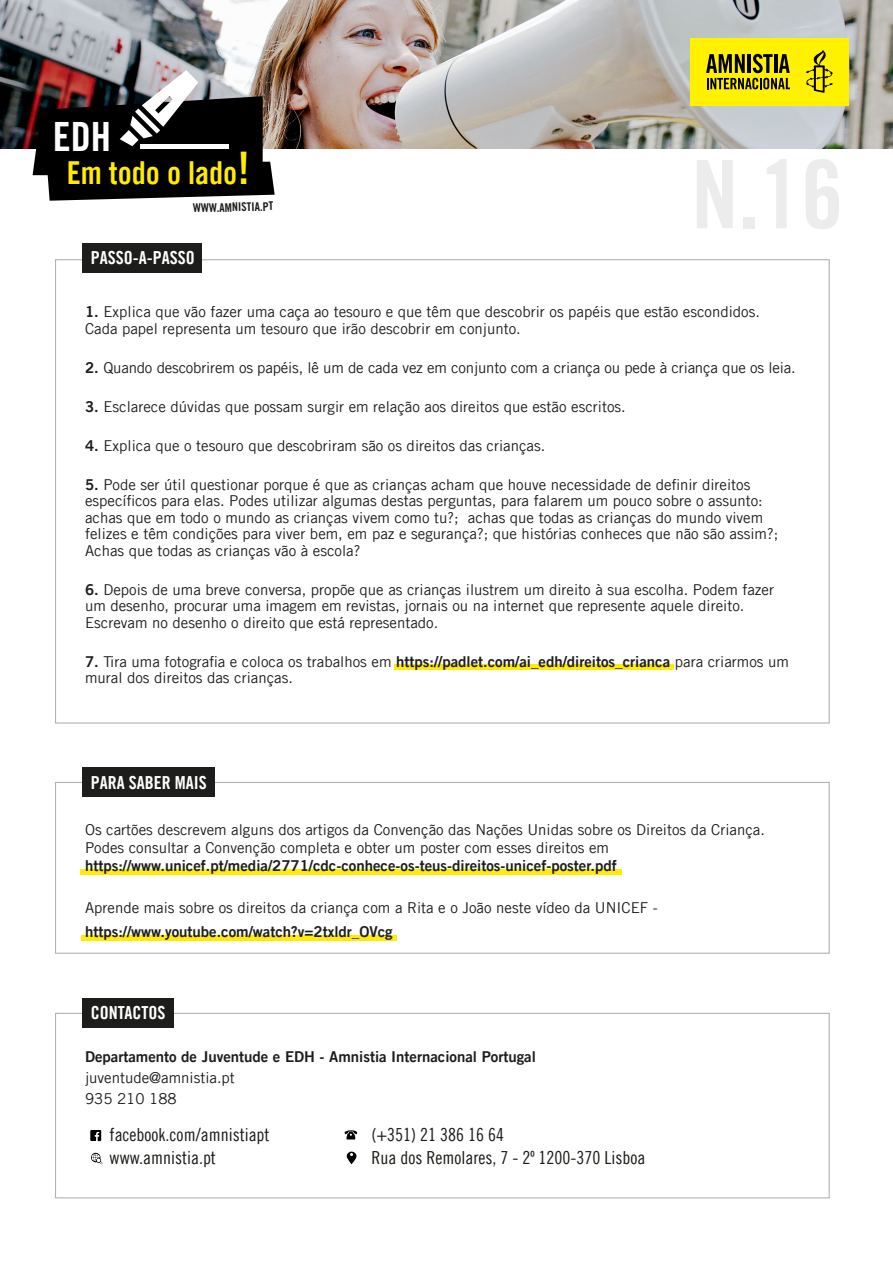
<style>
.page{position:relative;width:893px;height:1263px;background:#fff}
.page>*{position:absolute;margin:0;border:0;box-sizing:border-box;transform-origin:0 0}
.t1{font:40.35px "Amnesty Trade Gothic Bd Cn 20";color:#fff}
.t2{font:31.65px "Amnesty Trade Gothic Bd Cn 20";color:#ffec00}
.t3{font:18px/22.8px "Amnesty Trade Gothic Cn 18";color:#1d1a17}
.t4{font:18px "Amnesty Trade Gothic Bd Cn 20";color:#fff}
.t5{font:15px/16.5px "Amnesty Trade Gothic";color:#1d1d1b}
.t6{font:15px "Amnesty Trade Gothic Bd 2";color:#1d1d1b}
.t7{font:12px "Amnesty Trade Gothic Bd Cn 20";color:#1d1a17}
.s1{font-size:45px}
.s2{font-family:"Amnesty Trade Gothic Bd 2"}
</style>
<div class="page">
<img style="left:466px;top:0;width:427px;height:148px">
<img style="left:0;top:0;width:466px;height:148px">
<div style="left:690px;top:38px;width:159px;height:67px;background:#fff100"></div>
<svg style="left:806px;top:50px;width:27px;height:43px"></svg>
<svg style="left:706px;top:54px;width:84px;height:35px"></svg>
<svg style="left:33px;top:70px;width:242px;height:131px;background:#3e3737"></svg>
<div style="left:83px;top:243px;width:119px;height:30px;background:#1d1d1b"></div>
<div style="left:55px;top:782px;width:775px;height:172px;border:1px solid #b3b3b3"></div>
<div style="left:83px;top:767px;width:132px;height:30px;background:#1d1d1b"></div>
<div style="left:55px;top:1013px;width:775px;height:185px;border:1px solid #b3b3b3"></div>
<div style="left:83px;top:998px;width:91px;height:30px;background:#1d1d1b"></div>
<svg style="left:90px;top:1130px;width:12px;height:12px"></svg>
<svg style="left:91px;top:1152px;width:12px;height:13px"></svg>
<svg style="left:344px;top:1130px;width:14px;height:10px"></svg>
<svg style="left:346px;top:1151px;width:11px;height:14px"></svg>
<div style="left:81px;top:935px;width:316px;height:6px;background:#ffec00"></div>
<div style="left:81px;top:869px;width:541px;height:6px;background:#ffec00"></div>
<div style="left:394px;top:665px;width:280px;height:5px;background:#ffec00"></div>
<h1 class="t1" style="left:53px;top:112px;width:60px">EDH</h1>
<h2 class="t2" style="left:67px;top:153px;width:185px">Em todo o lado<span class="s1">!</span></h2>
<p class="t7" style="left:193px;top:200px;width:82px;rotate:-1deg">WWW.AMNISTIA.PT</p>
<p class="t4" style="left:91px;top:247px;width:105px">PASSO-A-PASSO</p>
<p class="t5" style="left:85px;top:303px;width:676px"><span class="s2">1.</span> Explica que vão fazer uma caça ao tesouro e que têm que descobrir os papéis que estão escondidos.<br>Cada papel representa um tesouro que irão descobrir em conjunto.</p>
<p class="t5" style="left:85px;top:359px;width:712px"><span class="s2">2.</span> Quando descobrirem os papéis, lê um de cada vez em conjunto com a criança ou pede à criança que os leia.</p>
<p class="t5" style="left:85px;top:398px;width:542px"><span class="s2">3.</span> Esclarece dúvidas que possam surgir em relação aos direitos que estão escritos.</p>
<p class="t5" style="left:85px;top:437px;width:462px"><span class="s2">4.</span> Explica que o tesouro que descobriram são os direitos das crianças.</p>
<p class="t5" style="left:85px;top:476px;width:695px"><span class="s2">5.</span> Pode ser útil questionar porque é que as crianças acham que houve necessidade de definir direitos específicos para elas. Podes utilizar algumas destas perguntas, para falarem um pouco sobre o assunto: achas que em todo o mundo as crianças vivem como tu?; achas que todas as crianças do mundo vivem felizes e têm condições para viver bem, em paz e segurança?; que histórias conheces que não são assim?; Achas que todas as crianças vão à escola?</p>
<p class="t5" style="left:85px;top:581px;width:690px"><span class="s2">6.</span> Depois de uma breve conversa, propõe que as crianças ilustrem um direito à sua escolha. Podem fazer um desenho, procurar uma imagem em revistas, jornais ou na internet que represente aquele direito.<br>Escrevam no desenho o direito que está representado.</p>
<p class="t5" style="left:85px;top:653px;width:705px"><span class="s2">7.</span> Tira uma fotografia e coloca os trabalhos em <span class="s2">https://padlet.com/ai_edh/direitos_crianca</span> para criarmos um mural dos direitos das crianças.</p>
<p class="t4" style="left:91px;top:771px;width:117px">PARA SABER MAIS</p>
<p class="t5" style="left:85px;top:821px;width:681px;line-height:18px">Os cartões descrevem alguns dos artigos da Convenção das Nações Unidas sobre os Direitos da Criança.<br>Podes consultar a Convenção completa e obter um poster com esses direitos em</p>
<p class="t6" style="left:85px;top:857px;width:533px">https://www.unicef.pt/media/2771/cdc-conhece-os-teus-direitos-unicef-poster.pdf</p>
<p class="t5" style="left:85px;top:899px;width:574px">Aprende mais sobre os direitos da criança com a Rita e o João neste vídeo da UNICEF -</p>
<p class="t6" style="left:85px;top:923px;width:309px">https://www.youtube.com/watch?v=2txldr_OVcg</p>
<p class="t4" style="left:91px;top:1002px;width:76px">CONTACTOS</p>
<p class="t6" style="left:85px;top:1047px;width:452px">Departamento de Juventude e EDH - Amnistia Internacional Portugal</p>
<p class="t5" style="left:85px;top:1066px;width:151px;line-height:21px">juventude@amnistia.pt<br>935 210 188</p>
<p class="t3" style="left:110px;top:1123px;width:161px">facebook.com/amnistiapt</p>
<p class="t3" style="left:371px;top:1123px;width:276px">(+351) 21 386 16 64<br>Rua dos Remolares, 7 - 2º 1200-370 Lisboa</p>
<p class="t3" style="left:110px;top:1145px;width:108px">www.amnistia.pt</p>
</div>
